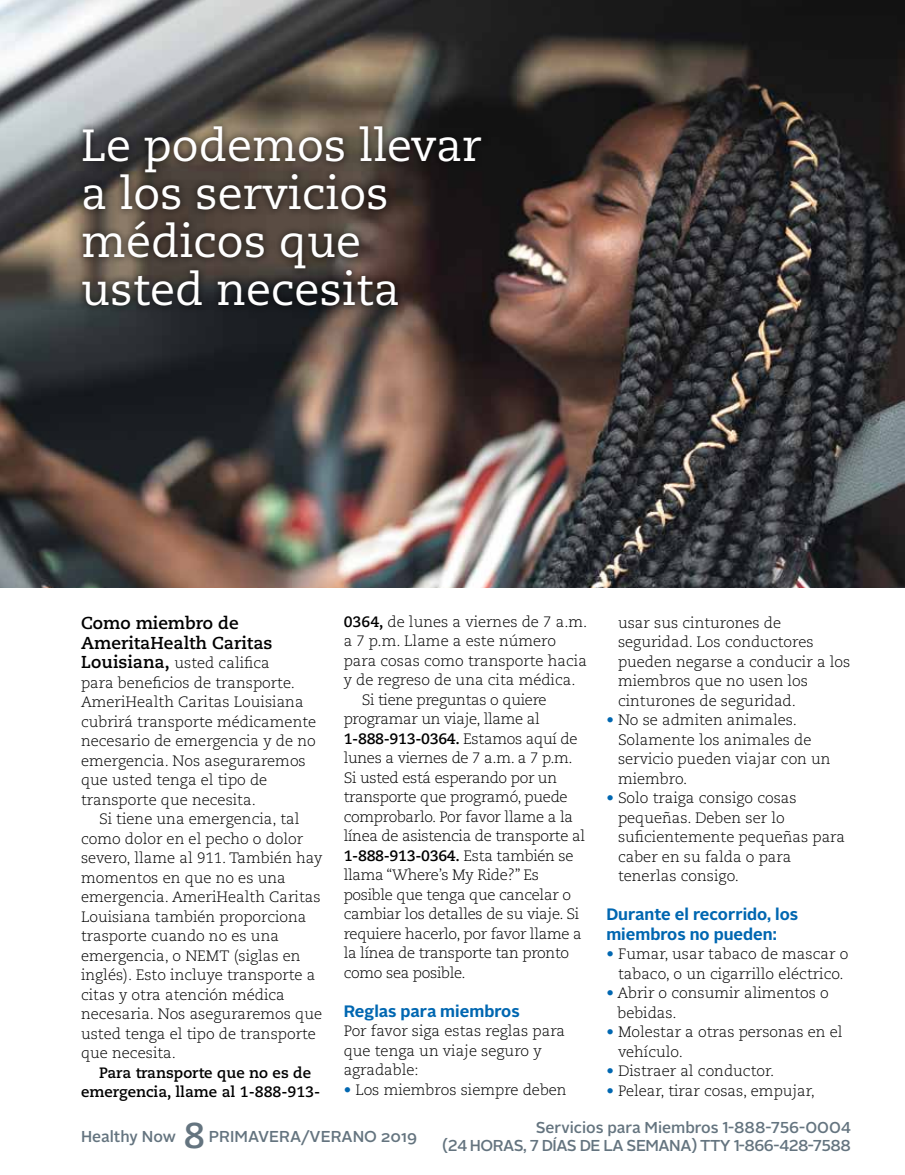
<style>
.page{position:relative;width:905px;height:1175px;background:#fff}
.page>*{position:absolute;margin:0;border:0;box-sizing:border-box;transform-origin:0 0}
.t1{font:45px/48px "Caecilia LT Std";color:#fff}
.t2{font:700 35.7px "Caecilia LT Std";color:#64747f}
.t3{font:700 17.25px/19.5px "Caecilia LT Std";color:#000}
.t4{font:700 16.5px/19.5px "Alright Sans";color:#0067b1}
.t5{font:500 15.75px/18px "Alright Sans";letter-spacing:-.03em;color:#64747f;text-align:right}
.t6{font:500 15.75px "Alright Sans";letter-spacing:-.005em;color:#64747f}
.t7{font:300 15px/19.5px "Caecilia LT Std";color:#000}
.t8{font:300 15px "Caecilia LT Std";letter-spacing:-.02em;color:#000}
.t9{font:700 15px "Caecilia LT Std";letter-spacing:-.02em;color:#000}
.t10{font:700 15px/19.5px "Caecilia LT Std";color:#000;text-align:center}
.s1{font-weight:700}
.s2{font-weight:300}
.s3{color:#0067b1}
.s4{font-weight:700;font-size:17.25px}
</style>
<div class="page">
<img style="left:0;top:0;width:904px;height:587px">
<div style="left:75px;top:118px;width:414px;height:196px;background:#000;opacity:.75"></div>
<h1 class="t1" style="left:81px;top:122px;width:401px">Le podemos llevar a los servicios médicos que usted necesita</h1>
<p class="t7" style="left:344px;top:612px;width:245px"><span class="s1">0364,</span> de lunes a viernes de 7 a.m.</p>
<p class="t7" style="left:344px;top:631px;width:214px">a 7 p.m. Llame a este número</p>
<p class="t7" style="left:344px;top:651px;width:245px">para cosas como transporte hacia</p>
<p class="t7" style="left:344px;top:670px;width:233px">y de regreso de una cita médica.</p>
<p class="t8" style="left:362px;top:691px;width:186px">Si tiene preguntas o quiere</p>
<p class="t8" style="left:344px;top:710px;width:198px">programar un viaje, llame al</p>
<p class="t9" style="left:344px;top:729px;width:235px">1-888-913-0364. <span class="s2">Estamos aquí de</span></p>
<p class="t8" style="left:344px;top:749px;width:230px">lunes a viernes de 7 a.m. a 7 p.m.</p>
<p class="t8" style="left:344px;top:769px;width:215px">Si usted está esperando por un</p>
<p class="t8" style="left:344px;top:788px;width:225px">transporte que programó, puede</p>
<p class="t8" style="left:344px;top:808px;width:231px">comprobarlo. Por favor llame a la</p>
<p class="t8" style="left:344px;top:827px;width:243px">línea de asistencia de transporte al</p>
<p class="t9" style="left:344px;top:846px;width:231px">1-888-913-0364. <span class="s2">Esta también se</span></p>
<p class="t8" style="left:344px;top:866px;width:197px">llama “Where’s My Ride?” Es</p>
<p class="t8" style="left:344px;top:886px;width:229px">posible que tenga que cancelar o</p>
<p class="t8" style="left:344px;top:905px;width:237px">cambiar los detalles de su viaje. Si</p>
<p class="t8" style="left:344px;top:925px;width:240px">requiere hacerlo, por favor llame a</p>
<p class="t8" style="left:344px;top:944px;width:227px">la línea de transporte tan pronto</p>
<p class="t8" style="left:344px;top:964px;width:124px">como sea posible.</p>
<p class="t4" style="left:344px;top:1001px;width:178px">Reglas para miembros</p>
<p class="t7" style="left:344px;top:1021px;width:223px">Por favor siga estas reglas para que tenga un viaje seguro y agradable:</p>
<p class="t7" style="left:344px;top:1080px;width:224px"><span class="s3">•</span> Los miembros siempre deben</p>
<p class="t3" style="left:81px;top:614px;width:193px">Como miembro de<br>AmeritaHealth Caritas</p>
<p class="t7" style="left:81px;top:653px;width:237px"><span class="s4">Louisiana,</span> usted califca<br>para benefcios de transporte.<br>AmeriHealth Caritas Louisiana cubrirá transporte médicamente necesario de emergencia y de no emergencia. Nos aseguraremos que usted tenga el tipo de transporte que necesita.</p>
<p class="t7" style="left:81px;top:809px;width:243px;text-indent:18px">Si tiene una emergencia, tal como dolor en el pecho o dolor severo, llame al 911. También hay momentos en que no es una emergencia. AmeriHealth Caritas<br>Louisiana también proporciona trasporte cuando no es una emergencia, o NEMT (siglas en inglés). Esto incluye transporte a citas y otra atención médica necesaria. Nos aseguraremos que usted tenga el tipo de transporte que necesita.</p>
<p class="t10" style="left:81px;top:1063px;width:241px">Para transporte que no es de emergencia, llame al 1-888-913-</p>
<p class="t7" style="left:618px;top:613px;width:234px">usar sus cinturones de seguridad. Los conductores pueden negarse a conducir a los miembros que no usen los cinturones de seguridad.</p>
<p class="t7" style="left:618px;top:710px;width:214px;text-indent:-12px"><span class="s3">•</span> No se admiten animales.<br>Solamente los animales de servicio pueden viajar con un miembro.</p>
<p class="t7" style="left:618px;top:788px;width:228px;text-indent:-12px"><span class="s3">•</span> Solo traiga consigo cosas pequeñas. Deben ser lo sufcientemente pequeñas para caber en su falda o para tenerlas consigo.</p>
<p class="t4" style="left:606px;top:905px;width:193px">Durante el recorrido, los miembros no pueden:</p>
<p class="t7" style="left:606px;top:944px;width:243px;text-align:center"><span class="s3">•</span> Fumar, usar tabaco de mascar o tabaco, o un cigarrillo eléctrico.</p>
<p class="t7" style="left:617px;top:983px;width:213px;text-indent:-11px"><span class="s3">•</span> Abrir o consumir alimentos o bebidas.</p>
<p class="t7" style="left:618px;top:1022px;width:226px;text-indent:-12px"><span class="s3">•</span> Molestar a otras personas en el vehículo.</p>
<p class="t7" style="left:606px;top:1061px;width:169px"><span class="s3">•</span> Distraer al conductor.</p>
<p class="t7" style="left:606px;top:1081px;width:210px"><span class="s3">•</span> Pelear, tirar cosas, empujar,</p>
<p class="t5" style="left:442px;top:1118px;width:410px">Servicios para Miembros 1-888-756-0004<br>(24 HORAS, 7 DÍAS DE LA SEMANA) TTY 1-866-428-7588</p>
<p class="t6" style="left:81px;top:1125px;width:96px">Healthy Now</p>
<h2 class="t2" style="left:184px;top:1114px;width:23px">8</h2>
<p class="t6" style="left:209px;top:1125px;width:210px">PRIMAVERA/VERANO 2019</p>
</div>
